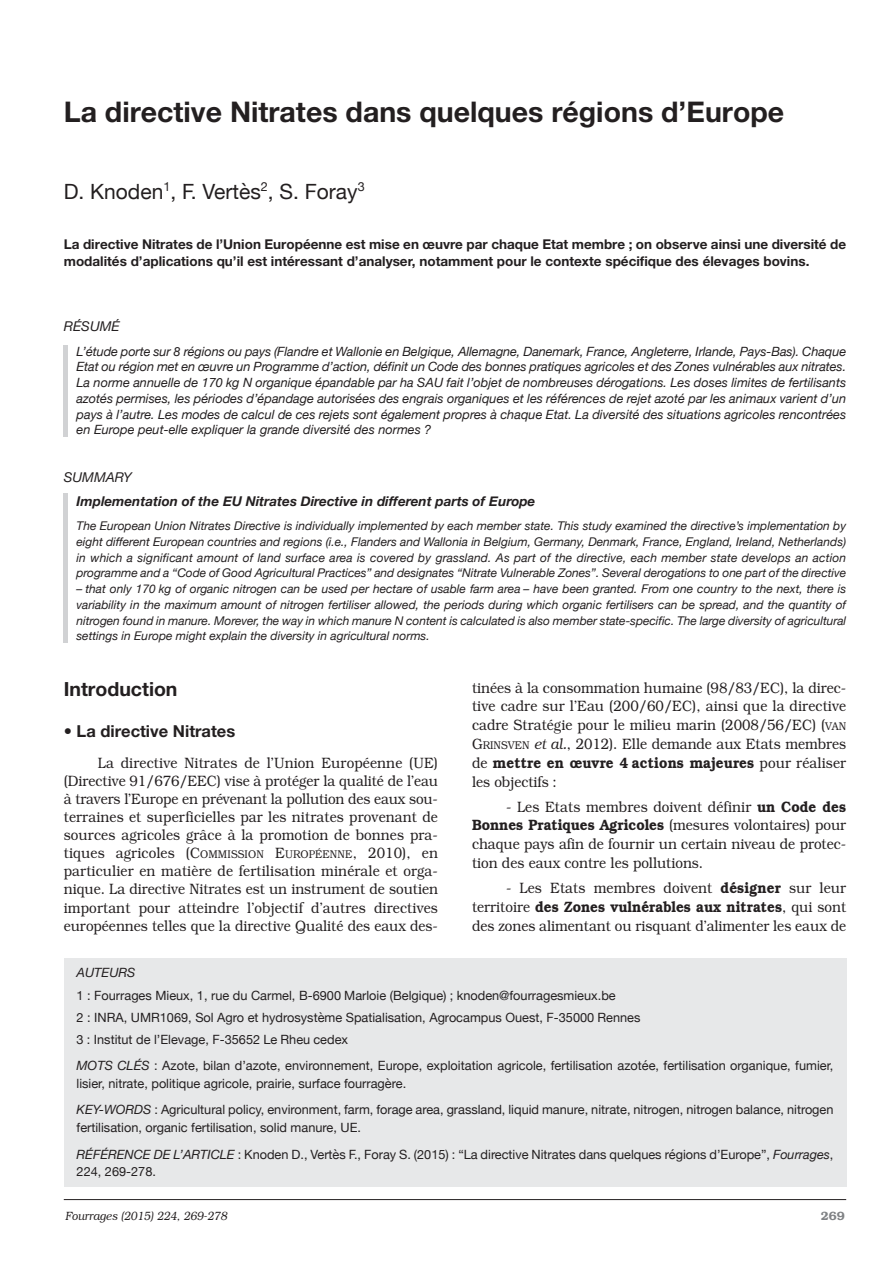
<style>
.page{position:relative;width:893px;height:1263px;background:#fff}
.page>*{position:absolute;margin:0;border:0;box-sizing:border-box;transform-origin:0 0}
.t1{font:700 28.5px "Helvetica Neue";color:#231f20}
.t2{font:21px "Helvetica Neue";color:#231f20}
.t3{font:700 19.5px "Helvetica Neue";color:#231f20}
.t4{font:700 16.5px "Helvetica Neue";color:#231f20}
.t5{font:300 15px/18.8px "Bookman";color:#231f20;text-align:justify;scale:.9 1}
.t6{font:700 13.5px/16.5px "Helvetica Neue";color:#231f20}
.t7{font:italic 700 13.5px "Helvetica Neue";color:#231f20}
.t8{font:italic 13.5px "Helvetica Neue";color:#231f20}
.t9{font:12.75px/17.9px "Helvetica Neue";color:#231f20}
.t10{font:italic 12.75px/15.8px "Helvetica Neue";color:#231f20;text-align:justify}
.t11{font:italic 12px/15.8px "Helvetica Neue";letter-spacing:-.005em;color:#231f20;text-align:justify}
.t12{font:italic 300 12px "Bookman";color:#231f20;scale:.9 1}
.t13{font:600 12px "Bookman";color:#808285}
.s1{font-size:11.25px}
.s2{font-style:italic}
.s3{font-weight:600}
</style>
<div class="page">
<hr style="left:64px;top:1199px;width:782px;height:1px;background:#231f20">
<div style="left:64px;top:958px;width:782px;height:228px;background:#e7e8e9"></div>
<hr style="left:64px;top:345px;width:4px;height:92px;background:#d1d2d4">
<hr style="left:64px;top:494px;width:4px;height:149px;background:#d1d2d4">
<h1 class="t1" style="left:64px;top:102px;width:722px">La directive Nitrates dans quelques régions d’Europe</h1>
<h2 class="t2" style="left:64px;top:179px;width:302px">D. Knoden<sup>1</sup>, F. Vertès<sup>2</sup>, S. Foray<sup>3</sup></h2>
<p class="t6" style="left:64px;top:237px;width:784px">La directive Nitrates de l’Union Européenne est mise en œuvre par chaque Etat membre ; on observe ainsi une diversité de modalités d’aplications qu’il est intéressant d’analyser, notamment pour le contexte spécifique des élevages bovins.</p>
<p class="t8" style="left:64px;top:318px;width:57px">RÉSUMÉ</p>
<p class="t10" style="left:77px;top:343px;width:771px">L’étude porte sur 8 régions ou pays (Flandre et Wallonie en Belgique, Allemagne, Danemark, France, Angleterre, Irlande, Pays-Bas). Chaque Etat ou région met en œuvre un Programme d’action, définit un Code des bonnes pratiques agricoles et des Zones vulnérables aux nitrates.<br>La norme annuelle de 170 kg N organique épandable par ha SAU fait l’objet de nombreuses dérogations. Les doses limites de fertilisants azotés permises, les périodes d’épandage autorisées des engrais organiques et les références de rejet azoté par les animaux varient d’un pays à l’autre. Les modes de calcul de ces rejets sont également propres à chaque Etat. La diversité des situations agricoles rencontrées en Europe peut-elle expliquer la grande diversité des normes ?</p>
<p class="t8" style="left:64px;top:469px;width:69px">SUMMARY</p>
<p class="t7" style="left:77px;top:493px;width:460px">Implementation of the EU Nitrates Directive in different parts of Europe</p>
<p class="t11" style="left:77px;top:518px;width:771px">The European Union Nitrates Directive is individually implemented by each member state. This study examined the directive’s implementation by eight different European countries and regions (i.e., Flanders and Wallonia in Belgium, Germany, Denmark, France, England, Ireland, Netherlands) in which a significant amount of land surface area is covered by grassland. As part of the directive, each member state develops an action programme and a “Code of Good Agricultural Practices” and designates “Nitrate Vulnerable Zones”. Several derogations to one part of the directive</p>
<p class="t11" style="left:77px;top:581px;width:771px">– that only 170 kg of organic nitrogen can be used per hectare of usable farm area – have been granted. From one country to the next, there is variability in the maximum amount of nitrogen fertiliser allowed, the periods during which organic fertilisers can be spread, and the quantity of nitrogen found in manure. Morever, the way in which manure N content is calculated is also member state-specific. The large diversity of agricultural settings in Europe might explain the diversity in agricultural norms.</p>
<h3 class="t3" style="left:64px;top:682px;width:115px">Introduction</h3>
<p class="t4" style="left:64px;top:725px;width:173px">• La directive Nitrates</p>
<p class="t5" style="left:64px;top:753px;width:417px;line-height:18.1px;text-indent:34px">La directive Nitrates de l’Union Européenne (UE) (Directive 91/676/EEC) vise à protéger la qualité de l’eau à travers l’Europe en prévenant la pollution des eaux sou&shy;terraines et superficielles par les nitrates provenant de sources agricoles grâce à la promotion de bonnes pra&shy;tiques agricoles (C<span class="s1">OMMISSION</span> E<span class="s1">UROPÉENNE</span>, 2010), en particulier en matière de fertilisation minérale et orga&shy;nique. La directive Nitrates est un instrument de soutien important pour atteindre l’objectif d’autres directives européennes telles que la directive Qualité des eaux des-</p>
<p class="t5" style="left:472px;top:678px;width:417px">tinées à la consommation humaine (98/83/EC), la direc&shy;tive cadre sur l’Eau (200/60/EC), ainsi que la directive cadre Stratégie pour le milieu marin (2008/56/EC) (<span class="s1">VAN </span>G<span class="s1">RINSVEN</span> <span class="s2">et al.</span>, 2012). Elle demande aux Etats membres de <span class="s3">mettre en œuvre 4 actions majeures</span> pour réaliser les objectifs :</p>
<p class="t5" style="left:472px;top:797px;width:417px;text-indent:34px">- Les Etats membres doivent définir <span class="s3">un Code des Bonnes Pratiques Agricoles</span> (mesures volontaires) pour chaque pays afin de fournir un certain niveau de protec&shy;tion des eaux contre les pollutions.</p>
<p class="t5" style="left:472px;top:879px;width:417px;text-indent:34px">- Les Etats membres doivent <span class="s3">désigner</span> sur leur territoire <span class="s3">des Zones vulnérables aux nitrates</span>, qui sont des zones alimentant ou risquant d’alimenter les eaux de</p>
<p class="t10" style="left:77px;top:965px;width:61px">AUTEURS</p>
<p class="t9" style="left:77px;top:984px;width:565px;line-height:22px">1 : Fourrages Mieux, 1, rue du Carmel, B-6900 Marloie (Belgique) ; knoden@fourragesmieux.be<br>2 : INRA, UMR1069, Sol Agro et hydrosystème Spatialisation, Agrocampus Ouest, F-35000 Rennes<br>3 : Institut de l’Elevage, F-35652 Le Rheu cedex</p>
<p class="t9" style="left:77px;top:1056px;width:758px"><span class="s2">MOTS CLÉS</span> : Azote, bilan d’azote, environnement, Europe, exploitation agricole, fertilisation azotée, fertilisation organique, fumier, lisier, nitrate, politique agricole, prairie, surface fourragère.</p>
<p class="t9" style="left:77px;top:1101px;width:758px"><span class="s2">KEY-WORDS</span> : Agricultural policy, environment, farm, forage area, grassland, liquid manure, nitrate, nitrogen, nitrogen balance, nitrogen fertilisation, organic fertilisation, solid manure, UE.</p>
<p class="t9" style="left:77px;top:1145px;width:758px"><span class="s2">RÉFÉRENCE DE L’ARTICLE</span> : Knoden D., Vertès F., Foray S. (2015) : “La directive Nitrates dans quelques régions d’Europe”, <span class="s2">Fourrages</span>,<br>224, 269-278.</p>
<p class="t12" style="left:65px;top:1209px;width:181px">Fourrages (2015) 224, 269-278</p>
<p class="t13" style="left:821px;top:1209px;width:25px">269</p>
</div>
